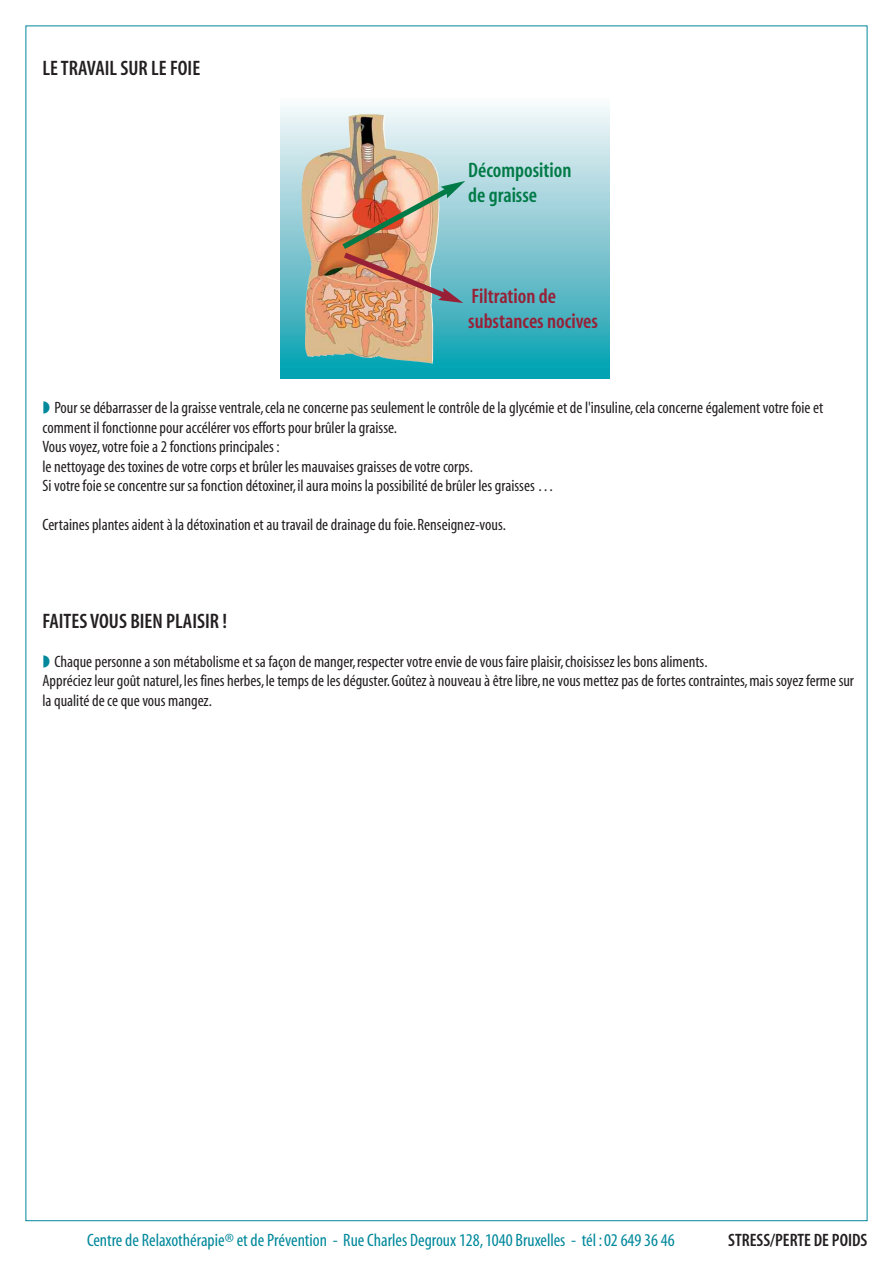
<style>
.page{position:relative;width:893px;height:1263px;background:#fff}
.page>*{position:absolute;margin:0;border:0;box-sizing:border-box;transform-origin:0 0}
.t1{font:21px "Myriad MM 565 wt 300 wd";color:#231f20}
.t2{font:21px/25.2px "Myriad MM 565 wt 300 wd";color:#972036}
.t3{font:21px/25.2px "Myriad MM 565 wt 300 wd";color:#007a46}
.t4{font:18px "Myriad MM 400 wt 300 wd";color:#00889b}
.t5{font:18px "Myriad MM 565 wt 300 wd";color:#231f20}
.t6{font:16.5px/19.5px "Myriad MM 400 wt 300 wd";color:#231f20}
</style>
<div class="page">
<svg style="left:280px;top:106px;width:330px;height:272px"></svg>
<img style="left:301px;top:114px;width:138px;height:250px">
<img style="left:337px;top:181px;width:128px;height:122px">
<p class="t1" style="left:43px;top:61px;width:159px">LETRAVAIL SUR LE FOIE</p>
<p class="t3" style="left:468px;top:159px;width:105px">Décomposition de graisse</p>
<p class="t2" style="left:468px;top:285px;width:131px">Filtration de substances nocives</p>
<p class="t6" style="left:43px;top:399px;width:782px;text-indent:12px">Pour se débarrasser de la graisse ventrale,cela ne concerne pas seulement le contrôle de la glycémie et de l'insuline,cela concerne également votre foie et comment il fonctionne pour accélérer vos efforts pour brûler la graisse.<br>Vous voyez,votre foie a 2 fonctions principales :<br>le nettoyage des toxines de votre corps et brûler les mauvaises graisses de votre corps.<br>Si votre foie se concentre sur sa fonction détoxiner,il aura moins la possibilité de brûler les graisses …</p>
<p class="t6" style="left:43px;top:516px;width:465px">Certaines plantes aident à la détoxination et au travail de drainage dufoie.Renseignez-vous.</p>
<p class="t1" style="left:43px;top:613px;width:186px">FAITES VOUS BIEN PLAISIR !</p>
<p class="t6" style="left:43px;top:653px;width:813px;text-indent:12px">Chaque personne a son métabolisme et sa façon de manger,respecter votre envie de vous faire plaisir,choisissez les bons aliments.<br>Appréciez leur goût naturel,les fines herbes,le temps de les déguster.Goûtez à nouveau à être libre,ne vous mettez pas de fortes contraintes,mais soyez ferme sur la qualité de ce que vous mangez.</p>
<p class="t4" style="left:87px;top:1233px;width:589px">Centre de Relaxothérapie® et de Prévention - Rue Charles Degroux 128,1040 Bruxelles - tél :02 649 36 46</p>
<p class="t5" style="left:728px;top:1233px;width:141px">STRESS/PERTE DE POIDS</p>
</div>
